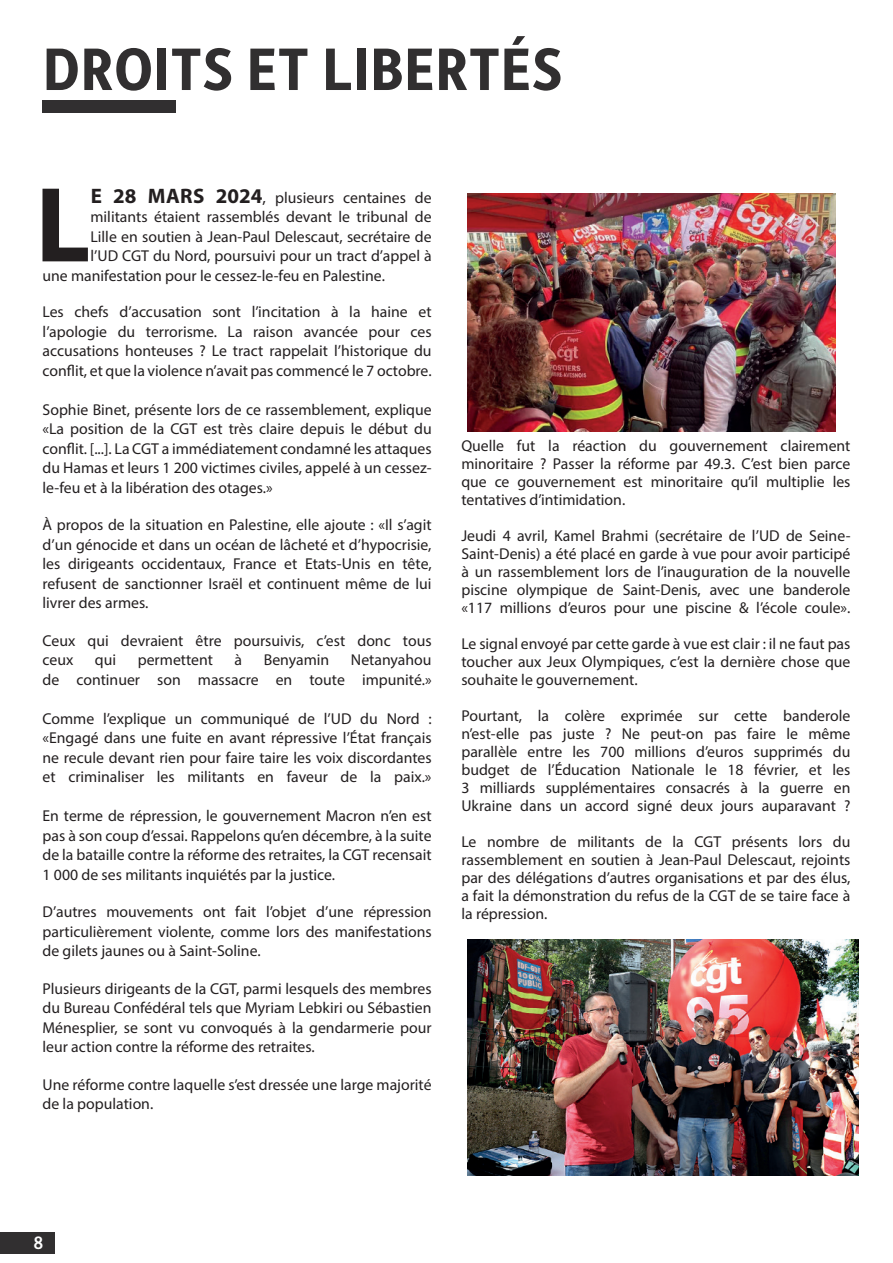
<style>
.page{position:relative;width:893px;height:1263px;background:#fff}
.page>*{position:absolute;margin:0;border:0;box-sizing:border-box;transform-origin:0 0}
.t1{font:700 107.85px "Myriad Pro";color:#231f20}
.t2{font:700 60px "Alber New";color:#312f30}
.t3{font:500 18px "Alber New";color:#fff}
.t4{font:15.75px/19.5px "Myriad Pro";color:#231f20;text-align:justify}
.s1{font-weight:700;font-size:21px}
.s2{font-size:16.5px}
</style>
<div class="page">
<div style="left:43px;top:100px;width:133px;height:13px;background:#312f30"></div>
<div style="left:1px;top:1232px;width:54px;height:22px;background:#312f30"></div>
<img style="left:467px;top:939px;width:391px;height:236px">
<img style="left:468px;top:193px;width:368px;height:239px">
<p class="t2" style="left:43px;top:30px;width:522px">DROITS ET LIBERTÉS</p>
<p class="t1" style="left:35px;top:155px;width:57px">L</p>
<p class="t4" style="left:91px;top:188px;width:342px"><span class="s1">E 28 MARS 2024</span><span class="s2">,</span> plusieurs centaines de</p>
<p class="t4" style="left:90px;top:207px;width:343px">militants étaient rassemblés devant le tribunal de</p>
<p class="t4" style="left:90px;top:227px;width:343px">Lille en soutien à Jean-Paul Delescaut, secrétaire de</p>
<p class="t4" style="left:90px;top:246px;width:343px">l’UD CGT du Nord, poursuivi pour un tract d’appel à</p>
<p class="t4" style="left:43px;top:266px;width:344px">une manifestation pour le cessez-le-feu en Palestine.</p>
<p class="t4" style="left:43px;top:302px;width:391px">Les chefs d’accusation sont l’incitation à la haine et l’apologie du terrorisme. La raison avancée pour ces accusations honteuses ? Le tract rappelait l’historique du conflit, et que la violence n’avait pas commencé le 7 octobre.</p>
<p class="t4" style="left:43px;top:400px;width:391px">Sophie Binet, présente lors de ce rassemblement, explique «La position de la CGT est très claire depuis le début du conflit. [...]. La CGT a immédiatement condamné les attaques du Hamas et leurs 1 200 victimes civiles, appelé à un cessez&shy;le-feu et à la libération des otages.»</p>
<p class="t4" style="left:43px;top:515px;width:391px">À propos de la situation en Palestine, elle ajoute : «Il s’agit d’un génocide et dans un océan de lâcheté et d’hypocrisie, les dirigeants occidentaux, France et Etats-Unis en tête, refusent de sanctionner Israël et continuent même de lui livrer des armes.</p>
<p class="t4" style="left:43px;top:631px;width:391px">Ceux qui devraient être poursuivis, c’est donc tous ceux</p>
<p class="t4" style="left:43px;top:650px;width:391px;text-align:right">Netanyahou<br>de continuer son massacre en toute impunité.»</p>
<p class="t4" style="left:43px;top:709px;width:391px">Comme l’explique un communiqué de l’UD du Nord : «Engagé dans une fuite en avant répressive l’État français ne recule devant rien pour faire taire les voix discordantes et criminaliser les militants en faveur de la paix.»</p>
<p class="t4" style="left:43px;top:806px;width:391px">En terme de répression, le gouvernement Macron n’en est pas à son coup d’essai. Rappelons qu’en décembre, à la suite de la bataille contre la réforme des retraites, la CGT recensait 1 000 de ses militants inquiétés par la justice.</p>
<p class="t4" style="left:43px;top:902px;width:391px">D’autres mouvements ont fait l’objet d’une répression particulièrement violente, comme lors des manifestations de gilets jaunes ou à Saint-Soline.</p>
<p class="t4" style="left:43px;top:979px;width:391px">Plusieurs dirigeants de la CGT, parmi lesquels des membres du Bureau Confédéral tels que Myriam Lebkiri ou Sébastien Ménesplier, se sont vu convoqués à la gendarmerie pour leur action contre la réforme des retraites.</p>
<p class="t4" style="left:43px;top:1075px;width:391px">Une réforme contre laquelle s’est dressée une large majorité de la population.</p>
<p class="t4" style="left:95px;top:650px;width:23px">qui</p>
<p class="t4" style="left:138px;top:650px;width:77px">permettent</p>
<p class="t4" style="left:235px;top:650px;width:9px">à</p>
<p class="t4" style="left:264px;top:650px;width:67px">Benyamin</p>
<p class="t4" style="left:461px;top:436px;width:391px;line-height:18px">Quelle fut la réaction du gouvernement clairement minoritaire ? Passer la réforme par 49.3. C’est bien parce que ce gouvernement est minoritaire qu’il multiplie les tentatives d’intimidation.</p>
<p class="t4" style="left:461px;top:526px;width:391px;line-height:18px">Jeudi 4 avril, Kamel Brahmi (secrétaire de l’UD de Seine-Saint-Denis) a été placé en garde à vue pour avoir participé à un rassemblement lors de l’inauguration de la nouvelle piscine olympique de Saint-Denis, avec une banderole «117 millions d’euros pour une piscine &amp; l’école coule».</p>
<p class="t4" style="left:461px;top:634px;width:391px;line-height:18px">Le signal envoyé par cette garde à vue est clair : il ne faut pas toucher aux Jeux Olympiques, c’est la dernière chose que souhaite le gouvernement.</p>
<p class="t4" style="left:461px;top:706px;width:391px;line-height:18px">Pourtant, la colère exprimée sur cette banderole n’est-elle pas juste ? Ne peut-on pas faire le même parallèle entre les 700 millions d’euros supprimés du budget de l’Éducation Nationale le 18 février, et les 3 milliards supplémentaires consacrés à la guerre en Ukraine dans un accord signé deux jours auparavant ?</p>
<p class="t4" style="left:461px;top:832px;width:391px;line-height:18px">Le nombre de militants de la CGT présents lors du rassemblement en soutien à Jean-Paul Delescaut, rejoints par des délégations d’autres organisations et par des élus, a fait la démonstration du refus de la CGT de se taire face à la répression.</p>
<p class="t3" style="left:34px;top:1231px;width:11px">8</p>
</div>
